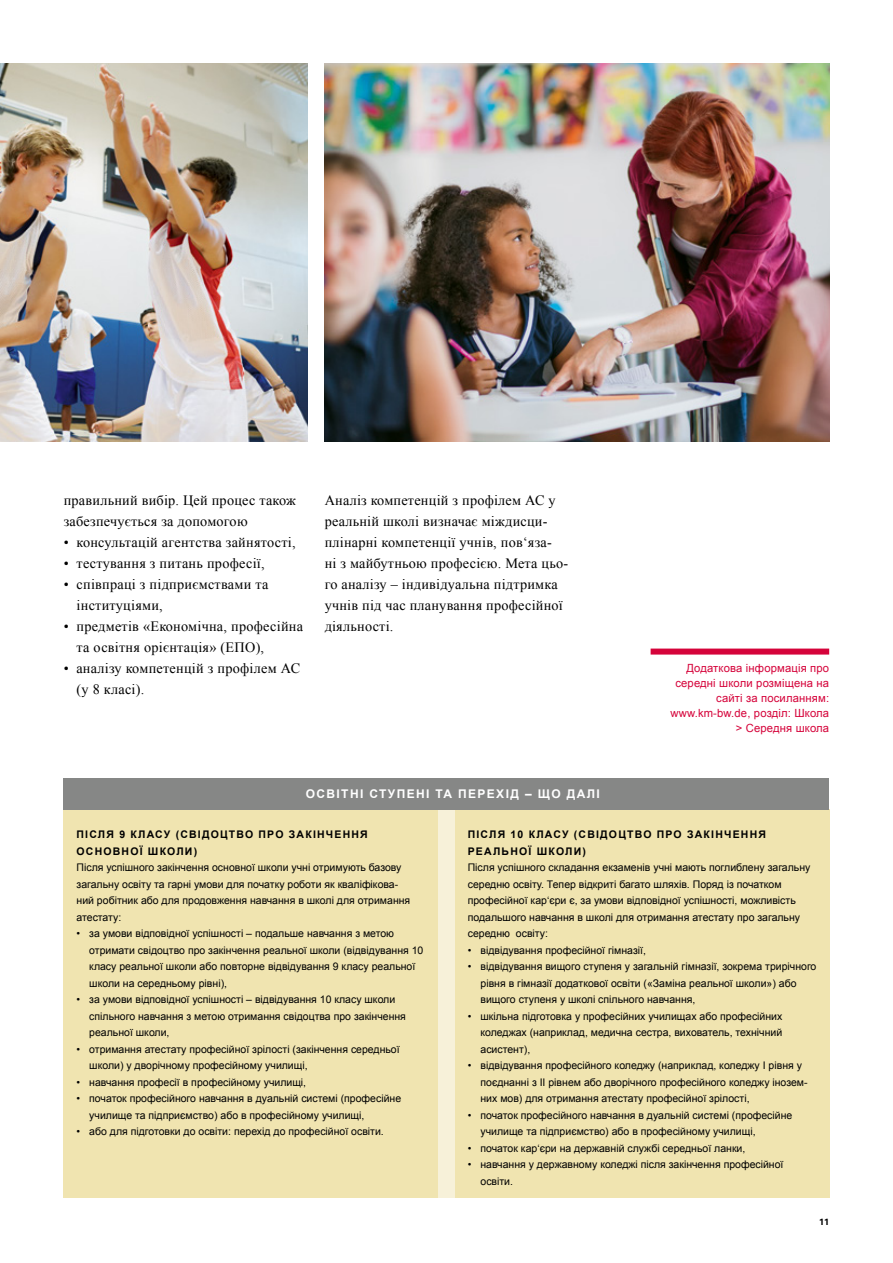
<style>
.page{position:relative;width:893px;height:1263px;background:#fff}
.page>*{position:absolute;margin:0;border:0;box-sizing:border-box;transform-origin:0 0}
.t1{font:14.25px/21px "Times New Roman";letter-spacing:.015em;color:#000}
.t2{font:700 12px "Arial";letter-spacing:.115em;color:#fff}
.t3{font:11.25px/15px "Arial";letter-spacing:.015em;color:#d5033a;text-align:right}
.t4{font:10.5px/16.5px "Arial";color:#000}
.t5{font:700 10.5px/16.5px "Arial";letter-spacing:.115em;color:#000}
.t6{font:700 9px "Univers LT Std";color:#000}
</style>
<div class="page">
<div style="left:436px;top:806px;width:20px;height:392px;background:#f7f1d9"></div>
<div style="left:64px;top:809px;width:374px;height:389px;background:#f0e4b0"></div>
<div style="left:455px;top:809px;width:374px;height:389px;background:#f0e4b0"></div>
<div style="left:64px;top:778px;width:765px;height:32px;background:#868786"></div>
<div style="left:651px;top:648px;width:178px;height:6px;background:#d5033a"></div>
<img style="left:0;top:64px;width:308px;height:378px">
<img style="left:325px;top:64px;width:504px;height:378px">
<h1 class="t1" style="left:64px;top:489px;width:234px">правильний вибір. Цей процес також забезпечується за допомогою</h1>
<h1 class="t1" style="left:64px;top:531px;width:233px">• консультацій агентства зайнятості,</h1>
<h1 class="t1" style="left:64px;top:552px;width:202px">• тестування з питань професії,</h1>
<h1 class="t1" style="left:77px;top:573px;width:193px;text-indent:-13px">• співпраці з підприємствами та інституціями,</h1>
<h1 class="t1" style="left:77px;top:615px;width:228px;text-indent:-13px">• предметів «Економічна, професійна та освітня орієнтація» (ЕПО),</h1>
<h1 class="t1" style="left:77px;top:657px;width:225px;text-indent:-13px">• аналізу компетенцій з профілем АС (у 8 класі).</h1>
<h1 class="t1" style="left:325px;top:489px;width:245px">Аналіз компетенцій з профілем АС у реальній школі визначає міждисци&shy;плінарні компетенції учнів, пов‘яза-<br>ні з майбутньою професією. Мета цьо&shy;го аналізу – індивідуальна підтримка учнів під час планування професійної діяльності.</h1>
<p class="t2" style="left:306px;top:786px;width:296px">ОСВІТНІ СТУПЕНІ ТА ПЕРЕХІД – ЩО ДАЛІ</p>
<p class="t3" style="left:670px;top:660px;width:160px">Додаткова інформація про середні школи розміщена на сайті за посиланням: www.km-bw.de, розділ: Школа &gt; Середня школа</p>
<p class="t5" style="left:77px;top:827px;width:293px">ПІСЛЯ 9 КЛАСУ (СВІДОЦТВО ПРО ЗАКІНЧЕННЯ<br>ОСНОВНОЇ ШКОЛИ)</p>
<p class="t4" style="left:77px;top:859px;width:335px">Після успішного закінчення основної школи учні отримують базову загальну освіту та гарні умови для початку роботи як кваліфікова&shy;ний робітник або для продовження навчання в школі для отримання атестату:</p>
<p class="t4" style="left:89px;top:925px;width:336px;text-indent:-13px">• за умови відповідної успішності – подальше навчання з метою отримати свідоцтво про закінчення реальної школи (відвідування 10 класу реальної школи або повторне відвідування 9 класу реальної школи на середньому рівні),</p>
<p class="t4" style="left:89px;top:991px;width:318px;text-indent:-13px">• за умови відповідної успішності – відвідування 10 класу школи спільного навчання з метою отримання свідоцтва про закінчення реальної школи,</p>
<p class="t4" style="left:89px;top:1041px;width:312px;text-indent:-13px">• отримання атестату професійної зрілості (закінчення середньої школи) у дворічному професійному училищі,</p>
<p class="t4" style="left:77px;top:1074px;width:231px">• навчання професії в професійному училищі,</p>
<p class="t4" style="left:89px;top:1090px;width:313px;text-indent:-13px">• початок професійного навчання в дуальній системі (професійне училище та підприємство) або в професійному училищі,</p>
<p class="t4" style="left:77px;top:1123px;width:309px">• або для підготовки до освіти: перехід до професійної освіти.</p>
<p class="t5" style="left:468px;top:827px;width:300px">ПІСЛЯ 10 КЛАСУ (СВІДОЦТВО ПРО ЗАКІНЧЕННЯ<br>РЕАЛЬНОЇ ШКОЛИ)</p>
<p class="t4" style="left:468px;top:859px;width:344px">Після успішного складання екзаменів учні мають поглиблену загальну середню освіту. Тепер відкриті багато шляхів. Поряд із початком професійної кар‘єри є, за умови відповідної успішності, можливість подальшого навчання в школі для отримання атестату про загальну середню освіту:</p>
<p class="t4" style="left:468px;top:942px;width:180px">• відвідування професійної гімназії,</p>
<p class="t4" style="left:480px;top:958px;width:337px;text-indent:-13px">• відвідування вищого ступеня у загальній гімназії, зокрема трирічного рівня в гімназії додаткової освіти («Заміна реальної школи») або вищого ступеня у школі спільного навчання,</p>
<p class="t4" style="left:480px;top:1008px;width:303px;text-align:justify;text-indent:-13px">• шкільна підготовка у професійних училищах або професійних коледжах (наприклад, медична сестра, вихователь, технічний асистент),</p>
<p class="t4" style="left:480px;top:1057px;width:329px;text-indent:-13px">• відвідування професійного коледжу (наприклад, коледжу І рівня у поєднанні з ІІ рівнем або дворічного професійного коледжу інозем&shy;них мов) для отримання атестату професійної зрілості,</p>
<p class="t4" style="left:480px;top:1107px;width:313px;text-indent:-13px">• початок професійного навчання в дуальній системі (професійне училище та підприємство) або в професійному училищі,</p>
<p class="t4" style="left:468px;top:1140px;width:279px">• початок кар‘єри на державній службі середньої ланки,</p>
<p class="t4" style="left:480px;top:1156px;width:305px;text-indent:-13px">• навчання у державному коледжі після закінчення професійної освіти.</p>
<p class="t6" style="left:819px;top:1217px;width:12px">11</p>
</div>
